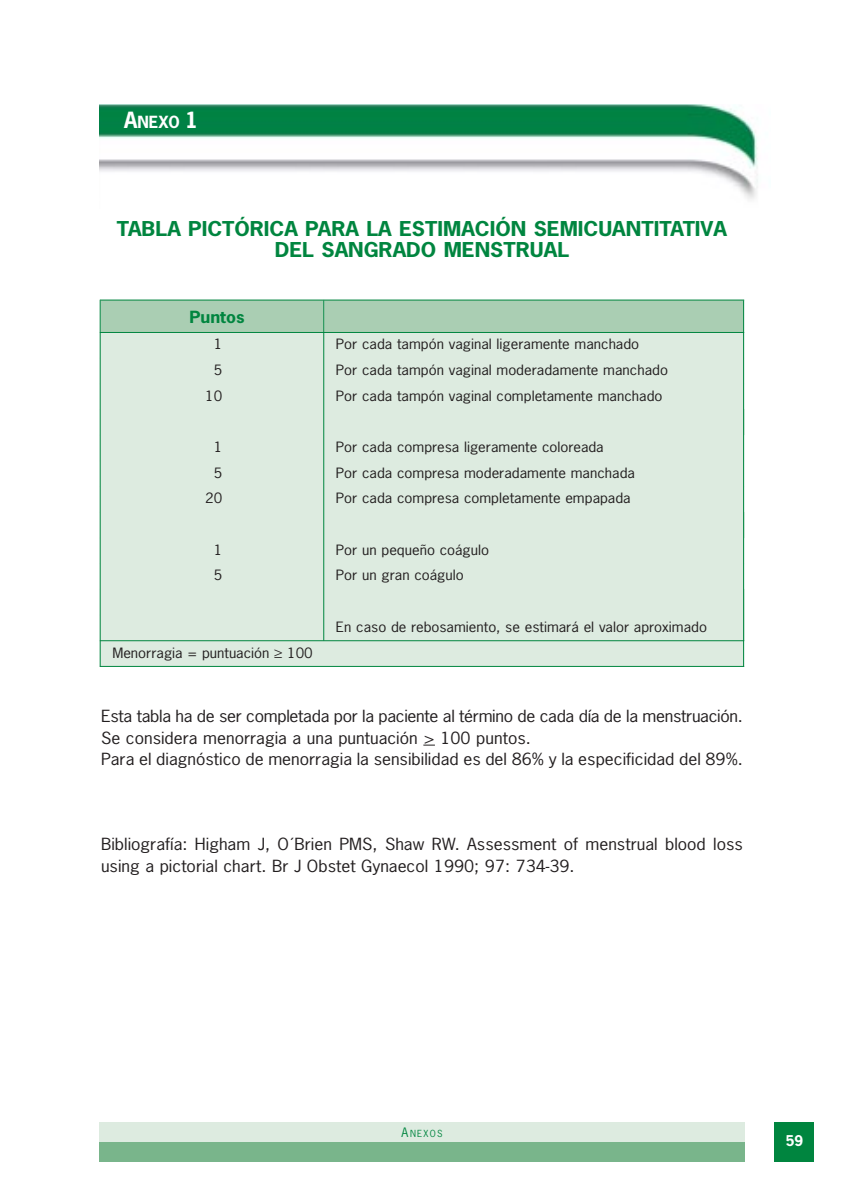
<style>
.page{position:relative;width:844px;height:1191px;background:#fff}
.page>*{position:absolute;margin:0;border:0;box-sizing:border-box;transform-origin:0 0}
.t1{font:700 19.25px/21.3px "News Gothic";color:#00853f;text-align:center;scale:1.11 1}
.t2{font:15.75px/21.3px "News Gothic";color:#231f20;scale:1.11 1}
.t3{font:700 15.75px "News Gothic";color:#fff}
.t4{font:700 15.75px "News Gothic";color:#00853f;scale:1.11 1}
.t5{font:700 14px "News Gothic";color:#fff}
.t6{font:13.47px "News Gothic";color:#231f20;scale:1.11 1}
.t7{font:9.1px "News Gothic";letter-spacing:.13em;color:#00853f}
.s1{font-size:21px}
.s2{font-size:12.25px}
</style>
<div class="page">
<img style="left:99px;top:105px;width:659px;height:94px">
<div style="left:99px;top:1141px;width:645px;height:20px;background:#79b58b"></div>
<div style="left:99px;top:1122px;width:645px;height:19px;background:#ddebe0"></div>
<div style="left:774px;top:1122px;width:40px;height:39px;background:#00853f"></div>
<div style="left:100px;top:300px;width:224px;height:32px;background:#aaceb3"></div>
<div style="left:324px;top:300px;width:420px;height:32px;background:#aaceb3"></div>
<div style="left:100px;top:332px;width:224px;height:26px;background:#ddebe0"></div>
<div style="left:324px;top:332px;width:420px;height:26px;background:#ddebe0"></div>
<div style="left:100px;top:358px;width:224px;height:26px;background:#ddebe0"></div>
<div style="left:324px;top:358px;width:420px;height:26px;background:#ddebe0"></div>
<div style="left:100px;top:384px;width:224px;height:25px;background:#ddebe0"></div>
<div style="left:324px;top:384px;width:420px;height:25px;background:#ddebe0"></div>
<div style="left:100px;top:409px;width:644px;height:26px;background:#ddebe0"></div>
<div style="left:100px;top:435px;width:224px;height:26px;background:#ddebe0"></div>
<div style="left:324px;top:435px;width:420px;height:26px;background:#ddebe0"></div>
<div style="left:100px;top:461px;width:224px;height:25px;background:#ddebe0"></div>
<div style="left:324px;top:461px;width:420px;height:25px;background:#ddebe0"></div>
<div style="left:100px;top:486px;width:224px;height:26px;background:#ddebe0"></div>
<div style="left:324px;top:486px;width:420px;height:26px;background:#ddebe0"></div>
<div style="left:100px;top:512px;width:644px;height:26px;background:#ddebe0"></div>
<div style="left:100px;top:538px;width:224px;height:25px;background:#ddebe0"></div>
<div style="left:324px;top:538px;width:420px;height:25px;background:#ddebe0"></div>
<div style="left:100px;top:563px;width:224px;height:26px;background:#ddebe0"></div>
<div style="left:324px;top:563px;width:420px;height:26px;background:#ddebe0"></div>
<div style="left:100px;top:589px;width:644px;height:26px;background:#ddebe0"></div>
<div style="left:100px;top:615px;width:644px;height:25px;background:#ddebe0"></div>
<div style="left:100px;top:640px;width:643px;height:27px;background:#ddebe0"></div>
<hr style="left:100px;top:300px;width:644px;height:1px;background:#00853f">
<hr style="left:100px;top:332px;width:644px;height:1px;background:#00853f">
<hr style="left:100px;top:640px;width:644px;height:1px;background:#00853f">
<hr style="left:100px;top:666px;width:644px;height:1px;background:#00853f">
<hr style="left:100px;top:300px;width:1px;height:366px;background:#00853f">
<hr style="left:323px;top:300px;width:1px;height:340px;background:#00853f">
<hr style="left:743px;top:300px;width:1px;height:366px;background:#00853f">
<svg style="left:423px;top:744px;width:12px;height:1px"></svg>
<p class="t3" style="left:124px;top:116px;width:76px"><span class="s1">A</span>NEXO <span class="s1">1</span></p>
<h1 class="t1" style="left:117px;top:219px;width:551px">TABLA PICTÓRICA PARA LA ESTIMACIÓN SEMICUANTITATIVA<br>DEL SANGRADO MENSTRUAL</h1>
<p class="t4" style="left:189px;top:310px;width:51px">Puntos</p>
<p class="t6" style="left:214px;top:339px;width:9px">1</p>
<p class="t6" style="left:336px;top:339px;width:275px">Por cada tampón vaginal ligeramente manchado</p>
<p class="t6" style="left:214px;top:364px;width:9px">5</p>
<p class="t6" style="left:336px;top:364px;width:300px">Por cada tampón vaginal moderadamente manchado</p>
<p class="t6" style="left:205px;top:390px;width:17px">10</p>
<p class="t6" style="left:336px;top:390px;width:295px">Por cada tampón vaginal completamente manchado</p>
<p class="t6" style="left:214px;top:441px;width:9px">1</p>
<p class="t6" style="left:336px;top:441px;width:243px">Por cada compresa ligeramente coloreada</p>
<p class="t6" style="left:214px;top:467px;width:9px">5</p>
<p class="t6" style="left:336px;top:467px;width:271px">Por cada compresa moderadamente manchada</p>
<p class="t6" style="left:205px;top:493px;width:17px">20</p>
<p class="t6" style="left:336px;top:493px;width:267px">Por cada compresa completamente empapada</p>
<p class="t6" style="left:214px;top:544px;width:9px">1</p>
<p class="t6" style="left:336px;top:544px;width:139px">Por un pequeño coágulo</p>
<p class="t6" style="left:214px;top:570px;width:9px">5</p>
<p class="t6" style="left:336px;top:570px;width:117px">Por un gran coágulo</p>
<p class="t6" style="left:336px;top:621px;width:335px">En caso de rebosamiento, se estimará el valor aproximado</p>
<p class="t6" style="left:112px;top:647px;width:182px">Menorragia = puntuación ≥ 100</p>
<p class="t2" style="left:101px;top:707px;width:579px">Esta tabla ha de ser completada por la paciente al término de cada día de la menstruación.<br>Se considera menorragia a una puntuación &gt; 100 puntos.<br>Para el diagnóstico de menorragia la sensibilidad es del 86% y la especificidad del 89%.</p>
<p class="t2" style="left:101px;top:835px;width:579px">Bibliografía: Higham J, O´Brien PMS, Shaw RW. Assessment of menstrual blood loss using a pictorial chart. Br J Obstet Gynaecol 1990; 97: 734-39.</p>
<p class="t7" style="left:401px;top:1129px;width:42px"><span class="s2">A</span>NEXOS</p>
<p class="t5" style="left:785px;top:1135px;width:19px">59</p>
</div>
